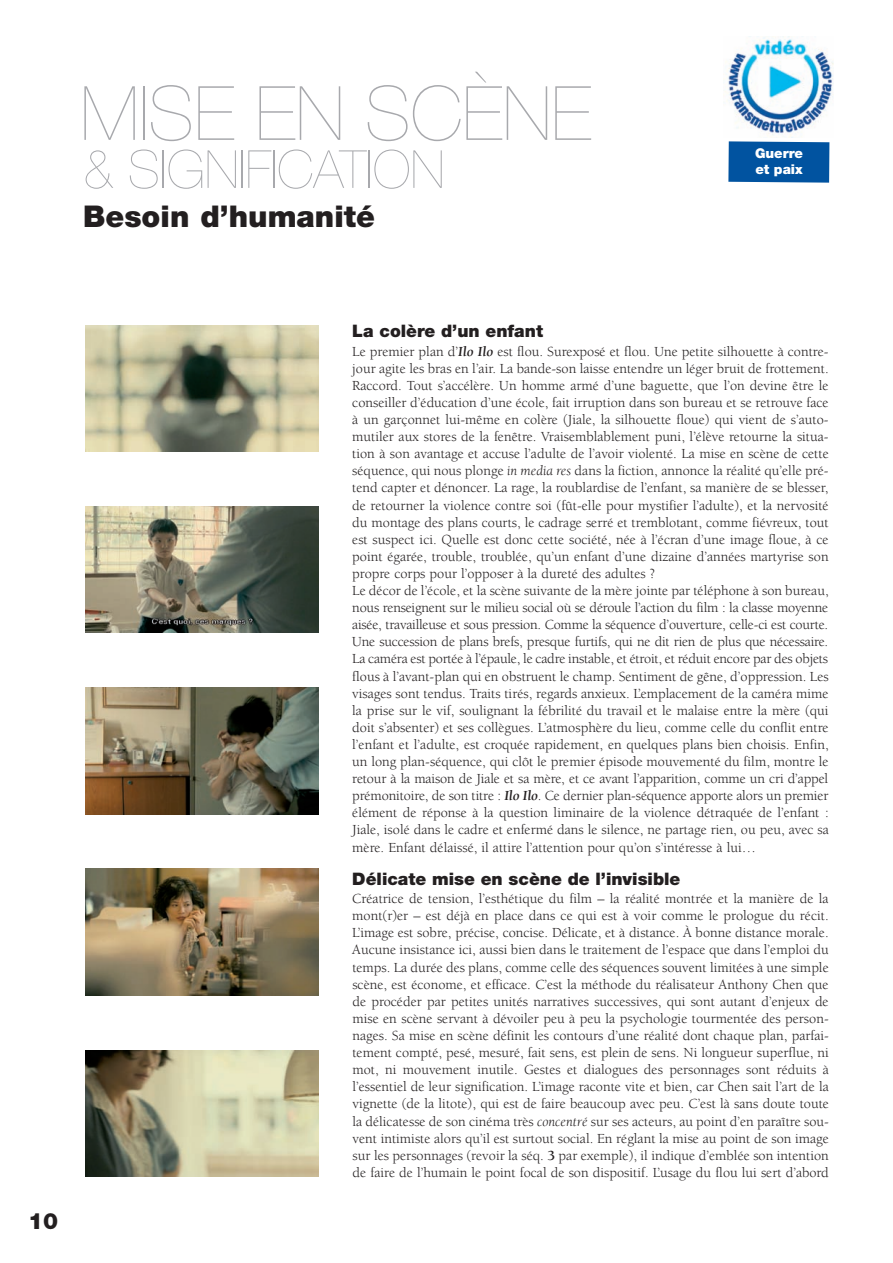
<style>
.page{position:relative;width:893px;height:1263px;background:#fff}
.page>*{position:absolute;margin:0;border:0;box-sizing:border-box;transform-origin:0 0}
.t1{font:200 75px "Helvetica Neue";color:#a8a9ad}
.t2{font:200 52.5px "Helvetica Neue";color:#a8a9ad}
.t3{font:900 30px "Helvetica Neue";color:#231f20}
.t4{font:900 22.5px "Helvetica Neue";color:#231f20}
.t5{font:900 17.25px "Helvetica Neue";color:#231f20}
.t6{font:14.25px/17.1px "Berkeley";color:#231f20}
.t7{font:900 13.5px/16.2px "Helvetica Neue";color:#fff}
.s1{font-weight:700;font-style:italic}
.s2{font-style:italic}
.s3{font-weight:700}
</style>
<div class="page">
<div style="left:728px;top:141px;width:101px;height:42px;background:#0153a0"></div>
<img style="left:85px;top:325px;width:234px;height:127px">
<img style="left:85px;top:506px;width:234px;height:127px">
<img style="left:85px;top:688px;width:234px;height:126px">
<img style="left:85px;top:869px;width:234px;height:126px">
<img style="left:85px;top:1050px;width:234px;height:126px">
<img style="left:725px;top:36px;width:108px;height:101px">
<h1 class="t1" style="left:80px;top:86px;width:513px">MISE EN SCÈNE</h1>
<h2 class="t2" style="left:83px;top:150px;width:363px">&amp; SIGNIFICATION</h2>
<h3 class="t3" style="left:83px;top:206px;width:293px">Besoin d’humanité</h3>
<p class="t7" style="left:755px;top:146px;width:50px">Guerre et paix</p>
<h3 class="t4" style="left:28px;top:1213px;width:32px">10</h3>
<p class="t5" style="left:352px;top:325px;width:192px">La colère d’un enfant</p>
<p class="t6" style="left:352px;top:344px;width:478px">Le premier plan d’<span class="s1">Ilo Ilo</span> est flou. Surexposé et flou. Une petite silhouette à contre&shy;jour agite les bras en l’air. La bande-son laisse entendre un léger bruit de frottement.<br>Raccord. Tout s’accélère. Un homme armé d’une baguette, que l’on devine être le conseiller d’éducation d’une école, fait irruption dans son bureau et se retrouve face à un garçonnet lui-même en colère (Jiale, la silhouette floue) qui vient de s’auto&shy;mutiler aux stores de la fenêtre. Vraisemblablement puni, l’élève retourne la situa&shy;tion à son avantage et accuse l’adulte de l’avoir violenté. La mise en scène de cette séquence, qui nous plonge <span class="s2">in media res</span> dans la fiction, annonce la réalité qu’elle pré&shy;tend capter et dénoncer. La rage, la roublardise de l’enfant, sa manière de se blesser, de retourner la violence contre soi (fût-elle pour mystifier l’adulte), et la nervosité du montage des plans courts, le cadrage serré et tremblotant, comme fiévreux, tout est suspect ici. Quelle est donc cette société, née à l’écran d’une image floue, à ce point égarée, trouble, troublée, qu’un enfant d’une dizaine d’années martyrise son propre corps pour l’opposer à la dureté des adultes ?<br>Le décor de l’école, et la scène suivante de la mère jointe par téléphone à son bureau, nous renseignent sur le milieu social où se déroule l’action du film : la classe moyenne aisée, travailleuse et sous pression. Comme la séquence d’ouverture, celle-ci est courte.<br>Une succession de plans brefs, presque furtifs, qui ne dit rien de plus que nécessaire.<br>La caméra est portée à l’épaule, le cadre instable, et étroit, et réduit encore par des objets flous à l’avant-plan qui en obstruent le champ. Sentiment de gêne, d’oppression. Les visages sont tendus. Traits tirés, regards anxieux. L’emplacement de la caméra mime la prise sur le vif, soulignant la fébrilité du travail et le malaise entre la mère (qui doit s’absenter) et ses collègues. L’atmosphère du lieu, comme celle du conflit entre l’enfant et l’adulte, est croquée rapidement, en quelques plans bien choisis. Enfin, un long plan-séquence, qui clôt le premier épisode mouvementé du film, montre le retour à la maison de Jiale et sa mère, et ce avant l’apparition, comme un cri d’appel prémonitoire, de son titre : <span class="s1">Ilo Ilo</span>. Ce dernier plan-séquence apporte alors un premier élément de réponse à la question liminaire de la violence détraquée de l’enfant :<br>Jiale, isolé dans le cadre et enfermé dans le silence, ne partage rien, ou peu, avec sa mère. Enfant délaissé, il attire l’attention pour qu’on s’intéresse à lui…</p>
<p class="t5" style="left:352px;top:872px;width:330px">Délicate mise en scène de l’invisible</p>
<p class="t6" style="left:352px;top:891px;width:478px;text-align:justify">Créatrice de tension, l’esthétique du film – la réalité montrée et la manière de la mont(r)er – est déjà en place dans ce qui est à voir comme le prologue du récit.<br>L’image est sobre, précise, concise. Délicate, et à distance. À bonne distance morale.<br>Aucune insistance ici, aussi bien dans le traitement de l’espace que dans l’emploi du temps. La durée des plans, comme celle des séquences souvent limitées à une simple scène, est économe, et efficace. C’est la méthode du réalisateur Anthony Chen que de procéder par petites unités narratives successives, qui sont autant d’enjeux de mise en scène servant à dévoiler peu à peu la psychologie tourmentée des person&shy;nages. Sa mise en scène définit les contours d’une réalité dont chaque plan, parfai&shy;tement compté, pesé, mesuré, fait sens, est plein de sens. Ni longueur superflue, ni mot, ni mouvement inutile. Gestes et dialogues des personnages sont réduits à l’essentiel de leur signification. L’image raconte vite et bien, car Chen sait l’art de la vignette (de la litote), qui est de faire beaucoup avec peu. C’est là sans doute toute la délicatesse de son cinéma très <span class="s2">concentré</span> sur ses acteurs, au point d’en paraître sou&shy;vent intimiste alors qu’il est surtout social. En réglant la mise au point de son image sur les personnages (revoir la séq. <span class="s3">3</span> par exemple), il indique d’emblée son intention de faire de l’humain le point focal de son dispositif. L’usage du flou lui sert d’abord</p>
</div>
